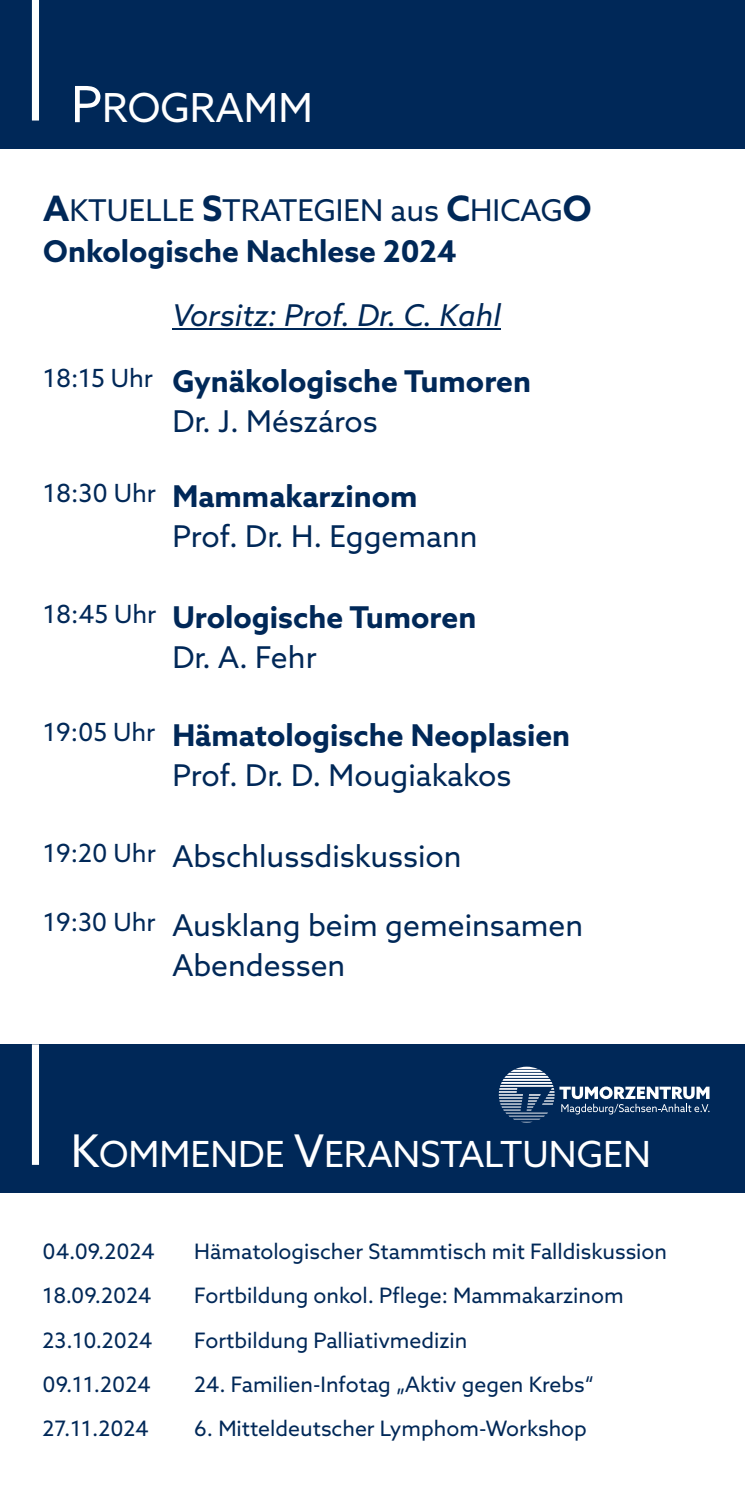
<style>
.page{position:relative;width:745px;height:1489px;background:#fff}
.page>*{position:absolute;margin:0;border:0;box-sizing:border-box;transform-origin:0 0}
.t1{font:40px "Azo Sans";color:#fff}
.t2{font:36px "Azo Sans";color:#fff}
.t3{font:30px/39.8px "Azo Sans";color:#002858}
.t4{font:700 30px/39.8px "Azo Sans";color:#002858}
.t5{font:italic 30px "Azo Sans";color:#002858}
.t6{font:21.25px "Azo Sans";color:#002858}
.s1{font-size:50px}
.s2{font-weight:700;font-size:35px}
.s3{font-weight:700}
.s4{font-weight:400}
.s5{font-size:45px}
</style>
<div class="page">
<div style="left:0;top:1044px;width:744px;height:149px;background:#002858"></div>
<svg style="left:31px;top:1044px;width:8px;height:121px"></svg>
<div style="left:0;top:0;width:744px;height:149px;background:#002858"></div>
<svg style="left:31px;top:0;width:8px;height:121px"></svg>
<svg style="left:498px;top:1066px;width:211px;height:56px"></svg>
<hr style="left:172px;top:328px;width:328px;height:2px;background:#002858">
<h1 class="t1" style="left:71px;top:91px;width:243px"><span class="s1">P</span>ROGRAMM</h1>
<h3 class="t3" style="left:43px;top:192px;width:549px;line-height:41.2px"><span class="s2">A</span>KTUELLE <span class="s2">S</span>TRATEGIEN aus <span class="s2">C</span>HICAG<span class="s2">O<br></span><span class="s3">Onkologische Nachlese 2024</span></h3>
<h3 class="t5" style="left:172px;top:302px;width:330px">Vorsitz: Prof. Dr. C. Kahl</h3>
<h3 class="t4" style="left:172px;top:364px;width:360px;text-indent:-129px"><sup>18:15</sup> <sup>Uhr</sup> Gynäkologische Tumoren<br><span class="s4">Dr. J. Mészáros</span></h3>
<h3 class="t3" style="left:172px;top:479px;width:306px;text-indent:-129px"><sup>18:30</sup> <sup>Uhr</sup> <span class="s3">Mammakarzinom<br></span>Prof. Dr. H. Eggemann</h3>
<h3 class="t4" style="left:172px;top:600px;width:305px;text-indent:-129px"><sup>18:45</sup> <sup>Uhr</sup> Urologische Tumoren<br><span class="s4">Dr. A. Fehr</span></h3>
<h3 class="t4" style="left:172px;top:717px;width:399px;text-indent:-129px"><sup>19:05</sup> <sup>Uhr</sup> Hämatologische Neoplasien<br><span class="s4">Prof. Dr. D. Mougiakakos</span></h3>
<h3 class="t3" style="left:43px;top:839px;width:419px"><sup>19:20</sup> <sup>Uhr</sup> Abschlussdiskussion</h3>
<h3 class="t3" style="left:172px;top:907px;width:412px;text-indent:-129px"><sup>19:30</sup> <sup>Uhr</sup> Ausklang beim gemeinsamen<br>Abendessen</h3>
<h2 class="t2" style="left:71px;top:1139px;width:581px"><span class="s5">K</span>OMMENDE <span class="s5">V</span>ERANSTALTUNGEN</h2>
<p class="t6" style="left:43px;top:1242px;width:114px">04.09.2024</p>
<p class="t6" style="left:194px;top:1242px;width:474px">Hämatologischer Stammtisch mit Falldiskussion</p>
<p class="t6" style="left:43px;top:1286px;width:110px">18.09.2024</p>
<p class="t6" style="left:194px;top:1286px;width:431px">Fortbildung onkol. Pflege: Mammakarzinom</p>
<p class="t6" style="left:43px;top:1330px;width:111px">23.10.2024</p>
<p class="t6" style="left:194px;top:1330px;width:274px">Fortbildung Palliativmedizin</p>
<p class="t6" style="left:43px;top:1375px;width:109px">09.11.2024</p>
<p class="t6" style="left:194px;top:1375px;width:401px">24. Familien-Infotag „Aktiv gegen Krebs“</p>
<p class="t6" style="left:43px;top:1419px;width:108px">27.11.2024</p>
<p class="t6" style="left:194px;top:1419px;width:394px">6. Mitteldeutscher Lymphom-Workshop</p>
</div>
